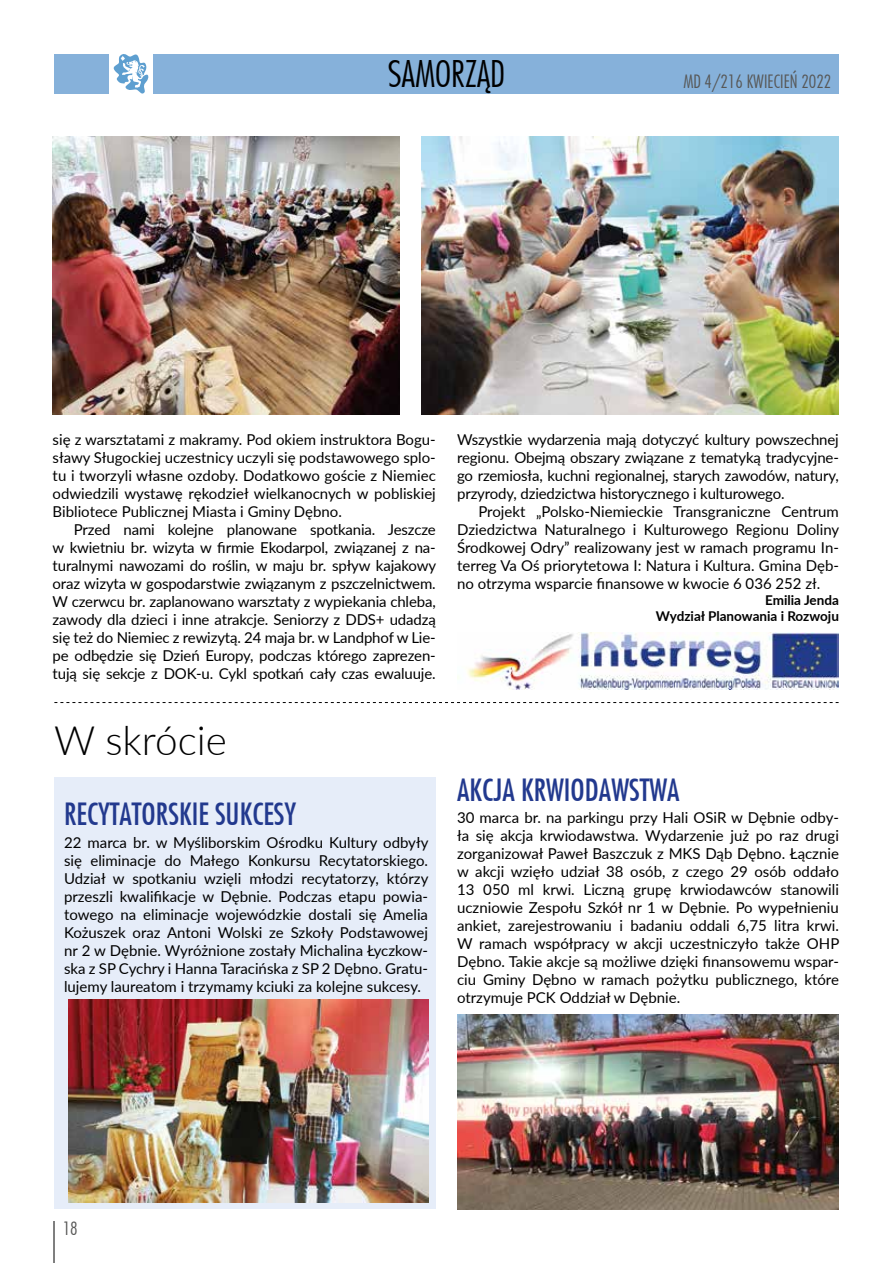
<style>
.page{position:relative;width:893px;height:1263px;background:#fff}
.page>*{position:absolute;margin:0;border:0;box-sizing:border-box;transform-origin:0 0}
.t1{font:300 40.5px "Lato";color:#000}
.t2{font:300 36px "Fujiyama";color:#000}
.t3{font:30px "Fujiyama";color:#22398e}
.t4{font:300 18px "Fujiyama";color:#575756}
.t5{font:15px/18px "Lato";color:#000;text-align:justify}
.t6{font:700 13.5px/16.2px "Lato";color:#000;text-align:right}
</style>
<div class="page">
<div style="left:153px;top:54px;width:686px;height:40px;background:#86b1da"></div>
<div style="left:54px;top:54px;width:55px;height:40px;background:#86b1da"></div>
<svg style="left:113px;top:54px;width:35px;height:40px"></svg>
<hr style="left:54px;top:1221px;width:1px;height:42px;background:#000">
<svg style="left:54px;top:702px;width:785px;height:2px"></svg>
<img style="left:53px;top:136px;width:347px;height:279px">
<img style="left:421px;top:136px;width:418px;height:279px">
<img style="left:457px;top:632px;width:382px;height:58px">
<div style="left:54px;top:777px;width:382px;height:432px;background:#e6edf9"></div>
<img style="left:68px;top:999px;width:360px;height:203px">
<img style="left:457px;top:1014px;width:382px;height:195px">
<h2 class="t2" style="left:388px;top:51px;width:119px">SAMORZĄD</h2>
<p class="t4" style="left:683px;top:70px;width:149px">MD 4/216 KWIECIEŃ 2022</p>
<p class="t5" style="left:53px;top:430px;width:385px">się z warsztatami z makramy. Pod okiem instruktora Bogu&shy;sławy Sługockiej uczestnicy uczyli się podstawowego splo&shy;tu i tworzyli własne ozdoby. Dodatkowo goście z Niemiec odwiedzili wystawę rękodzieł wielkanocnych w pobliskiej Bibliotece Publicznej Miasta i Gminy Dębno.</p>
<p class="t5" style="left:53px;top:520px;width:385px;text-indent:21px">Przed nami kolejne planowane spotkania. Jeszcze w kwietniu br. wizyta w firmie Ekodarpol, związanej z na&shy;turalnymi nawozami do roślin, w maju br. spływ kajakowy oraz wizyta w gospodarstwie związanym z pszczelnictwem.<br>W czerwcu br. zaplanowano warsztaty z wypiekania chleba, zawody dla dzieci i inne atrakcje. Seniorzy z DDS+ udadzą się też do Niemiec z rewizytą. 24 maja br. w Landphof w Lie&shy;pe odbędzie się Dzień Europy, podczas którego zaprezen&shy;tują się sekcje z DOK-u. Cykl spotkań cały czas ewaluuje.</p>
<h1 class="t1" style="left:54px;top:713px;width:174px">W skrócie</h1>
<h3 class="t3" style="left:64px;top:794px;width:234px">RECYTATORSKIE SUKCESY</h3>
<p class="t5" style="left:64px;top:832px;width:366px">22 marca br. w Myśliborskim Ośrodku Kultury odbyły się eliminacje do Małego Konkursu Recytatorskiego.<br>Udział w spotkaniu wzięli młodzi recytatorzy, którzy przeszli kwalifikacje w Dębnie. Podczas etapu powia&shy;towego na eliminacje wojewódzkie dostali się Amelia Kożuszek oraz Antoni Wolski ze Szkoły Podstawowej nr 2 w Dębnie. Wyróżnione zostały Michalina Łyczkow&shy;ska z SP Cychry i Hanna Taracińska z SP 2 Dębno. Gratu&shy;lujemy laureatom i trzymamy kciuki za kolejne sukcesy.</p>
<p class="t5" style="left:457px;top:430px;width:383px">Wszystkie wydarzenia mają dotyczyć kultury powszechnej regionu. Obejmą obszary związane z tematyką tradycyjne&shy;go rzemiosła, kuchni regionalnej, starych zawodów, natury, przyrody, dziedzictwa historycznego i kulturowego.</p>
<p class="t5" style="left:457px;top:502px;width:384px;text-indent:21px">Projekt „Polsko-Niemieckie Transgraniczne Centrum Dziedzictwa Naturalnego i Kulturowego Regionu Doliny Środkowej Odry” realizowany jest w ramach programu In&shy;terreg Va Oś priorytetowa I: Natura i Kultura. Gmina Dęb&shy;no otrzyma wsparcie finansowe w kwocie 6 036 252 zł.</p>
<p class="t6" style="left:656px;top:591px;width:185px">Emilia Jenda<br>Wydział Planowania i Rozwoju</p>
<h3 class="t3" style="left:457px;top:770px;width:224px">AKCJA KRWI ODAWSTWA</h3>
<p class="t5" style="left:457px;top:808px;width:384px">30 marca br. na parkingu przy Hali OSiR w Dębnie odby&shy;ła się akcja krwiodawstwa. Wydarzenie już po raz drugi zorganizował Paweł Baszczuk z MKS Dąb Dębno. Łącznie w akcji wzięło udział 38 osób, z czego 29 osób oddało 13 050 ml krwi. Liczną grupę krwiodawców stanowili uczniowie Zespołu Szkół nr 1 w Dębnie. Po wypełnieniu ankiet, zarejestrowaniu i badaniu oddali 6,75 litra krwi.<br>W ramach współpracy w akcji uczestniczyło także OHP Dębno. Takie akcje są możliwe dzięki finansowemu wspar&shy;ciu Gminy Dębno w ramach pożytku publicznego, które otrzymuje PCK Oddział w Dębnie.</p>
<p class="t4" style="left:63px;top:1217px;width:16px">18</p>
</div>
